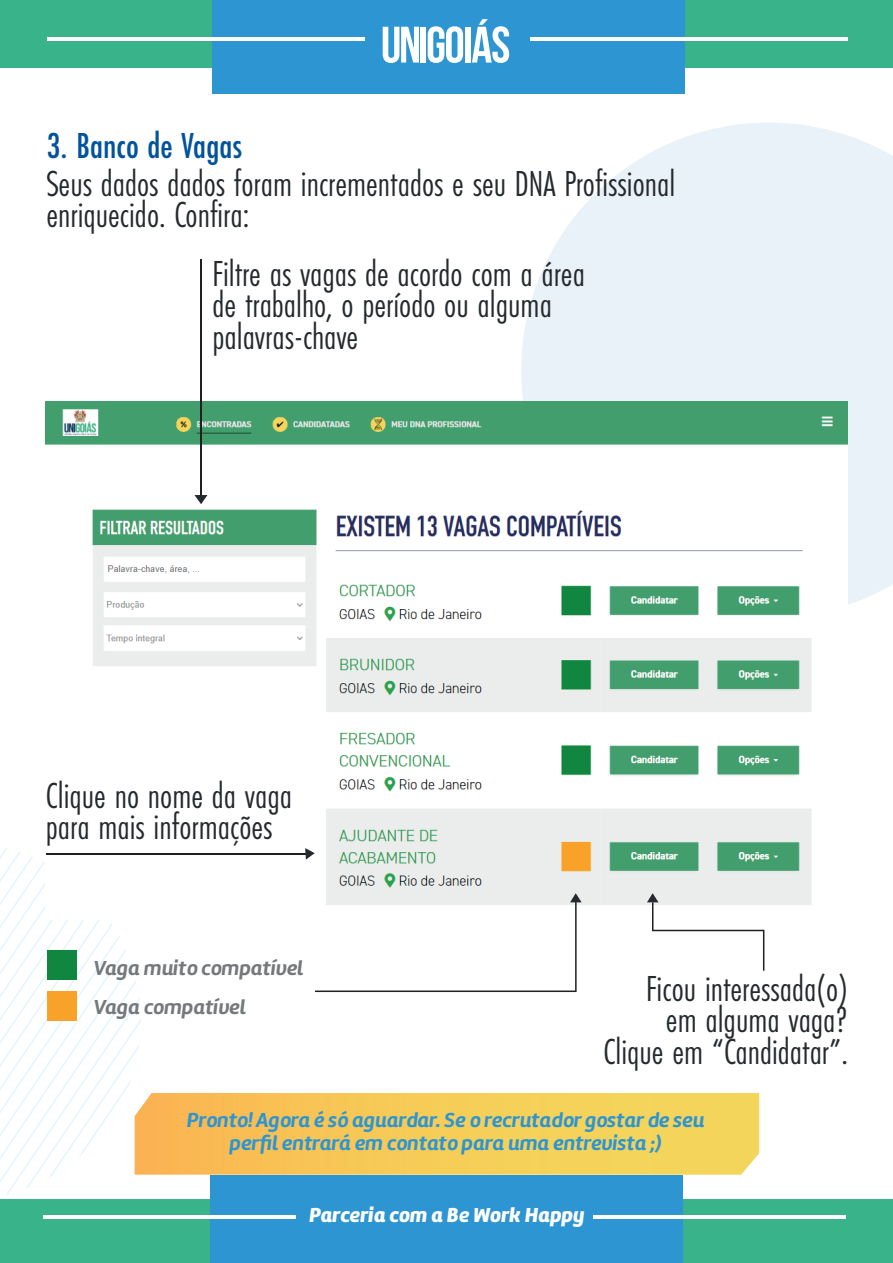
<style>
.page{position:relative;width:893px;height:1263px;background:#fff}
.page>*{position:absolute;margin:0;border:0;box-sizing:border-box;transform-origin:0 0}
.t1{font:37.5px/31.5px "Futura PT Cond";color:#252a2d}
.t2{font:500 37.5px "Futura PT Cond";color:#01539c}
.t3{font:italic 21px/22.5px "Amelia Basic Bold";color:#2d95d2;text-align:center}
.t4{font:italic 21px "Amelia Basic Black";color:#fff}
.t5{font:italic 21px/39.6px "Amelia Basic Bold";color:#75797b}
</style>
<div class="page">
<svg style="left:521px;top:123px;width:372px;height:482px;background:#ebf2f9"></svg>
<svg style="left:0;top:848px;width:141px;height:347px"></svg>
<img style="left:46px;top:401px;width:801px;height:518px">
<hr style="left:200px;top:259px;width:2px;height:237px;background:#231f20">
<svg style="left:194px;top:495px;width:13px;height:9px"></svg>
<div style="left:47px;top:950px;width:30px;height:30px;background:#118641"></div>
<div style="left:47px;top:991px;width:30px;height:30px;background:#f9a22a"></div>
<svg style="left:315px;top:893px;width:267px;height:99px"></svg>
<svg style="left:647px;top:893px;width:117px;height:78px"></svg>
<div style="left:0;top:0;width:893px;height:68px;background:#38b38a"></div>
<div style="left:212px;top:0;width:473px;height:94px;background:#2d95d2"></div>
<svg style="left:383px;top:27px;width:36px;height:36px"></svg>
<div style="left:421px;top:27px;width:5px;height:36px;background:#fff"></div>
<svg style="left:428px;top:26px;width:35px;height:37px"></svg>
<div style="left:465px;top:27px;width:5px;height:36px;background:#fff"></div>
<svg style="left:472px;top:19px;width:37px;height:44px"></svg>
<hr style="left:47px;top:38px;width:317px;height:3px;background:#fff">
<hr style="left:531px;top:38px;width:317px;height:3px;background:#fff">
<div style="left:0;top:1199px;width:893px;height:64px;background:#38b38a"></div>
<div style="left:210px;top:1175px;width:473px;height:88px;background:#2d95d2"></div>
<hr style="left:593px;top:1216px;width:252px;height:3px;background:#fff">
<hr style="left:44px;top:1216px;width:252px;height:3px;background:#fff">
<hr style="left:46px;top:853px;width:265px;height:2px;background:#231f20">
<svg style="left:305px;top:848px;width:10px;height:12px"></svg>
<img style="left:135px;top:1093px;width:624px;height:82px">
<p class="t2" style="left:46px;top:124px;width:197px">3. Banco de Vagas</p>
<p class="t1" style="left:46px;top:167px;width:630px">Seus dados dados foram incrementados e seu DNA Profissional enriquecido. Confira:</p>
<p class="t1" style="left:212px;top:258px;width:374px">Filtre as vagas de acordo com a área de trabalho, o período ou alguma palavras-chave</p>
<p class="t1" style="left:46px;top:780px;width:248px">Clique no nome da vaga para mais informações</p>
<p class="t5" style="left:94px;top:948px;width:211px">Vaga muito compatível<br>Vaga compatível</p>
<p class="t1" style="left:604px;top:973px;width:246px;text-align:right">Ficou interessada(o)<br>em alguma vaga?<br>Clique em “Candidatar”.</p>
<p class="t3" style="left:187px;top:1109px;width:519px">Pronto! Agora é só aguardar. Se o recrutador gostar de seu perfil entrará em contato para uma entrevista ;)</p>
<p class="t4" style="left:310px;top:1199px;width:277px">Parceria com a Be Work Happy</p>
<p class="t4" style="left:309px;top:1202px;width:277px">Parceria com a Be Work Happy</p>
</div>
